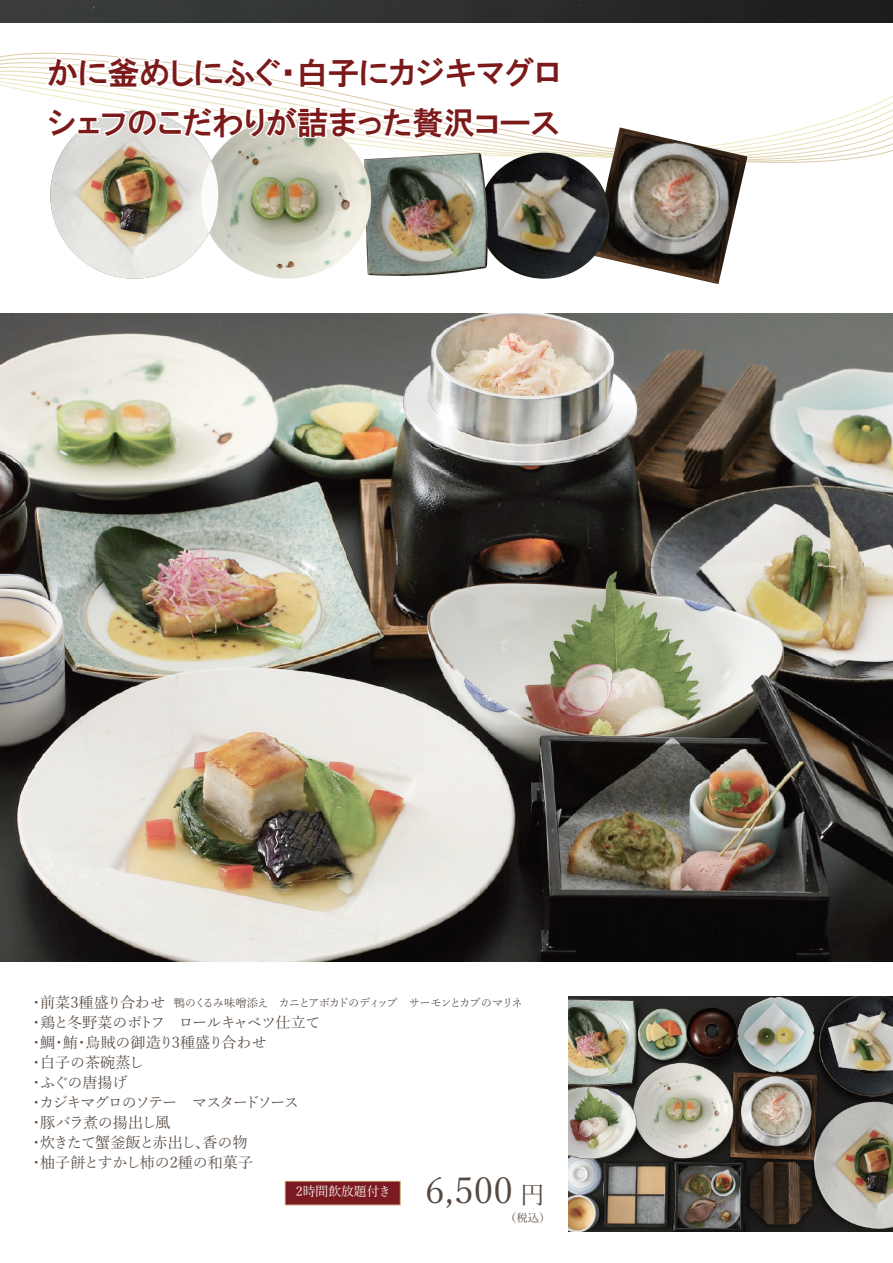
<style>
.page{position:relative;width:893px;height:1263px;background:#fff}
.page>*{position:absolute;margin:0;border:0;box-sizing:border-box;transform-origin:0 0}
.t1{font:35.85px "Yu Mincho";color:#544840}
.t2{font:31.5px/49.3px "HGP Gothic E";color:#7c1a1a}
.t3{font:15.15px/20px "Yu Mincho";letter-spacing:-.075em;color:#544840}
.t4{font:15.15px "Yu Mincho";letter-spacing:-.05em;color:#544840}
.t5{font:15.15px "Yu Mincho";letter-spacing:-.01em;color:#544840}
.t6{font:15.15px "Yu Mincho";color:#544840}
.t7{font:12.75px "Yu Mincho";color:#fff}
.t8{font:11.4px "Yu Mincho";letter-spacing:-.1em;color:#544840}
.s1{font-size:24.6px}
</style>
<div class="page">
<svg style="left:0;top:82px;width:893px;height:81px"></svg>
<img style="left:0;top:0;width:893px;height:22px">
<img style="left:0;top:314px;width:893px;height:648px">
<div style="left:285px;top:1181px;width:115px;height:24px;background:#7b1a20"></div>
<div style="left:285px;top:1181px;width:115px;height:24px;border:1px solid #c59c6e"></div>
<img style="left:591px;top:127px;width:156px;height:157px">
<img style="left:488px;top:153px;width:121px;height:126px">
<img style="left:371px;top:153px;width:117px;height:123px">
<img style="left:201px;top:140px;width:170px;height:139px">
<img style="left:50px;top:111px;width:168px;height:168px;border-radius:84px">
<svg style="left:44px;top:53px;width:240px;height:38px"></svg>
<svg style="left:298px;top:82px;width:263px;height:9px"></svg>
<svg style="left:45px;top:103px;width:455px;height:37px"></svg>
<svg style="left:527px;top:108px;width:36px;height:30px"></svg>
<img style="left:568px;top:997px;width:325px;height:234px">
<h2 class="t2" style="left:48px;top:48px;width:515px">かに釜めしにふぐ・白子にカジキマグロシェフのこだわりが詰まった贅沢コース</h2>
<p class="t6" style="left:29px;top:988px;width:138px">・前菜3種盛り合わせ</p>
<p class="t3" style="left:29px;top:1031px;width:272px">・鯛・鮪・烏賊の御造り3種盛り合わせ<br>・白子の茶碗蒸し<br>・ふぐの唐揚げ<br>・カジキマグロのソテー　マスタードソース</p>
<p class="t4" style="left:29px;top:1128px;width:220px">・炊きたて蟹釜飯と赤出し、香の物</p>
<p class="t8" style="left:174px;top:992px;width:351px">鴨のくるみ味噌添え　カニとアボカドのディップ　サーモンとカブのマリネ</p>
<p class="t4" style="left:29px;top:1008px;width:293px">・鶏と冬野菜のポトフ　ロールキャベツ仕立て</p>
<p class="t4" style="left:29px;top:1108px;width:143px">・豚バラ煮の揚出し風</p>
<p class="t5" style="left:29px;top:1148px;width:226px">・柚子餅とすかし柿の2種の和菓子</p>
<p class="t7" style="left:296px;top:1180px;width:97px">2時間飲放題付き</p>
<h1 class="t1" style="left:425px;top:1157px;width:121px">6,500 <span class="s1">円</span></h1>
<p class="t8" style="left:505px;top:1207px;width:47px">（税込）</p>
</div>
